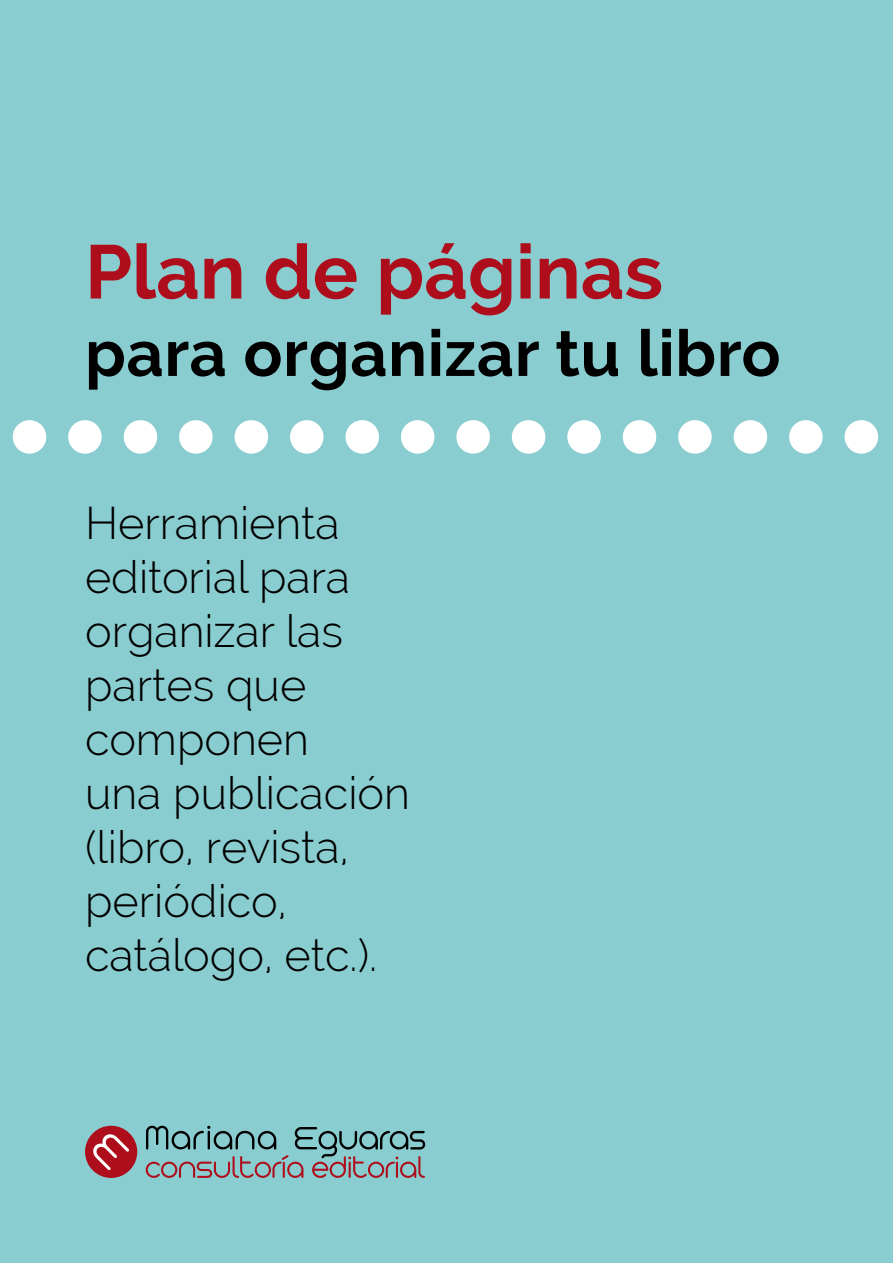
<style>
.page{position:relative;width:893px;height:1263px;background:#8acdd0}
.page>*{position:absolute;margin:0;border:0;box-sizing:border-box;transform-origin:0 0}
.t1{font:700 75.75px "Raleway";color:#ae0e1b}
.t2{font:700 64.5px "Raleway";letter-spacing:.01em;color:#000}
.t3{font:300 45px/54px "Raleway";color:#000}
</style>
<div class="page">
<div style="left:13px;top:420px;width:33px;height:34px;background:#fff;border-radius:50%"></div>
<div style="left:456px;top:420px;width:34px;height:34px;background:#fff;border-radius:50%"></div>
<div style="left:235px;top:420px;width:33px;height:34px;background:#fff;border-radius:50%"></div>
<div style="left:678px;top:420px;width:34px;height:34px;background:#fff;border-radius:50%"></div>
<div style="left:124px;top:420px;width:33px;height:34px;background:#fff;border-radius:50%"></div>
<div style="left:567px;top:420px;width:34px;height:34px;background:#fff;border-radius:50%"></div>
<div style="left:345px;top:420px;width:34px;height:34px;background:#fff;border-radius:50%"></div>
<div style="left:789px;top:420px;width:34px;height:34px;background:#fff;border-radius:50%"></div>
<div style="left:68px;top:420px;width:34px;height:34px;background:#fff;border-radius:50%"></div>
<div style="left:512px;top:420px;width:33px;height:34px;background:#fff;border-radius:50%"></div>
<div style="left:290px;top:420px;width:34px;height:34px;background:#fff;border-radius:50%"></div>
<div style="left:734px;top:420px;width:33px;height:34px;background:#fff;border-radius:50%"></div>
<div style="left:179px;top:420px;width:34px;height:34px;background:#fff;border-radius:50%"></div>
<div style="left:623px;top:420px;width:33px;height:34px;background:#fff;border-radius:50%"></div>
<div style="left:401px;top:420px;width:33px;height:34px;background:#fff;border-radius:50%"></div>
<div style="left:845px;top:420px;width:33px;height:34px;background:#fff;border-radius:50%"></div>
<div style="left:85px;top:1126px;width:52px;height:52px;background:#ae0e1b;border-radius:50%"></div>
<svg style="left:93px;top:1134px;width:36px;height:36px"></svg>
<svg style="left:146px;top:1126px;width:279px;height:52px"></svg>
<h1 class="t1" style="left:85px;top:229px;width:579px">Plan de páginas</h1>
<h2 class="t2" style="left:85px;top:316px;width:697px">para organizar tu libro</h2>
<p class="t3" style="left:85px;top:496px;width:326px">Herramienta editorial para organizar las partes que componen<br>una publicación (libro, revista, periódico, catálogo, etc.).</p>
</div>
